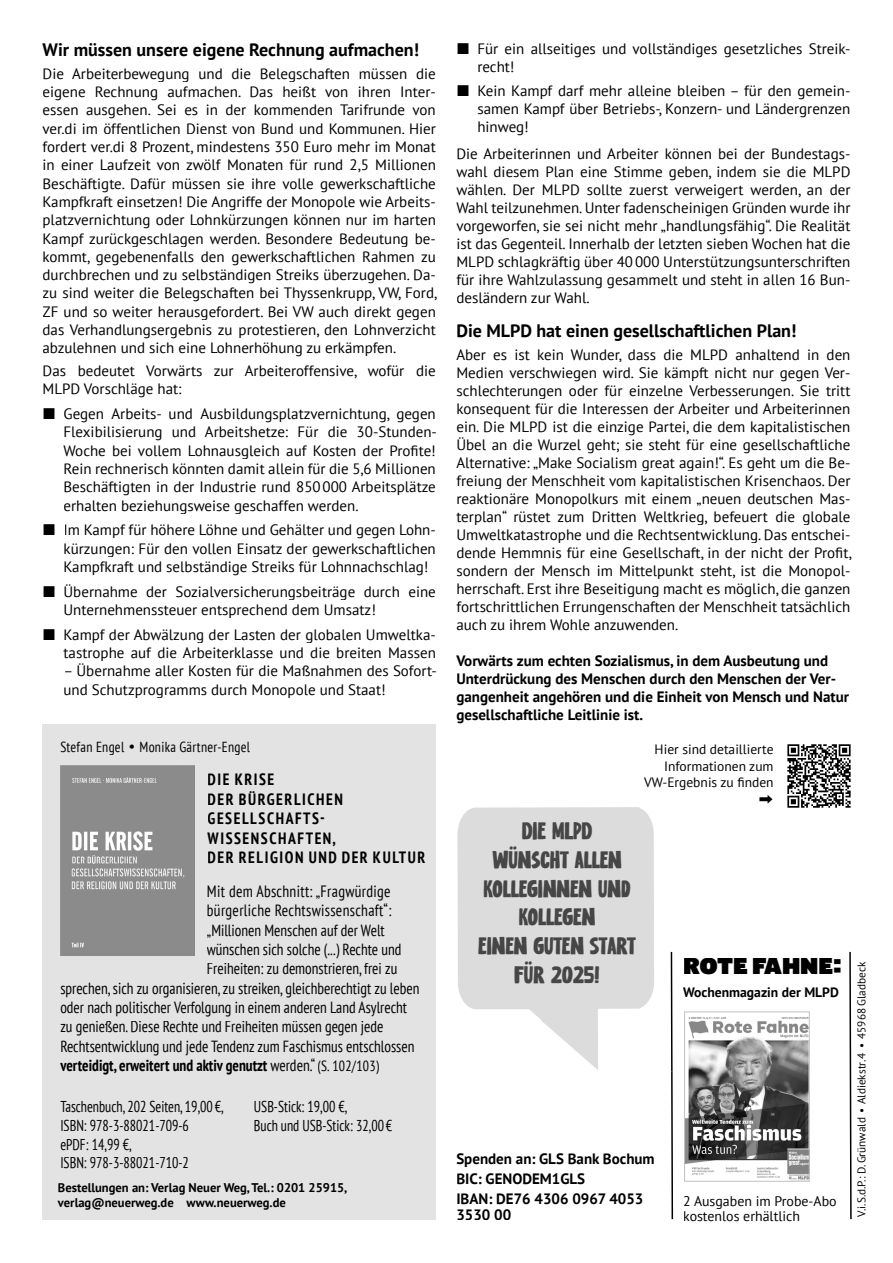
<style>
.page{position:relative;width:893px;height:1263px;background:#fff}
.page>*{position:absolute;margin:0;border:0;box-sizing:border-box;transform-origin:0 0}
.t1{font:24px/28.8px "Nora Notes";color:#464646;text-align:center}
.t2{font:22.65px "Shire Derbyshire";color:#000}
.t3{font:700 18px "PT Sans";color:#000}
.t4{font:700 condensed 16.35px/19.6px "PT Sans";letter-spacing:.1em;color:#000;scale:.96 1}
.t5{font:condensed 16.35px/19.6px "PT Sans";letter-spacing:.02em;color:#000;scale:.95 1}
.t6{font:condensed 16.05px "PT Sans";color:#000;scale:.95 1}
.t7{font:700 condensed 16.05px "PT Sans";color:#000;scale:.95 1}
.t8{font:condensed 15.75px/18.9px "PT Sans";color:#000;scale:.9 1}
.t9{font:15px/18.3px "PT Sans";color:#000;text-align:justify}
.t10{font:700 15px/18px "PT Sans";color:#000}
.t11{font:500 15px "Yu Gothic";color:#000}
.t12{font:condensed 14.55px "PT Sans";letter-spacing:.02em;color:#000;scale:.96 1}
.t13{font:13.95px/14.9px "PT Sans";color:#000}
.t14{font:700 13.65px "PT Sans";color:#000}
.t15{font:13.5px/16.2px "PT Sans";color:#000;text-align:right}
.t16{font:700 12.6px/15.1px "PT Sans";color:#000}
.t17{font:11.25px "PT Sans";color:#000}
.s1{font-family:"Zinnig";font-weight:700;font-stretch:normal}
.s2{font-weight:400;font-size:16.2px}
.s3{font-weight:400;font-size:14.7px}
</style>
<div class="page">
<div style="left:43px;top:724px;width:393px;height:496px;background:#e3e3e3"></div>
<img style="left:60px;top:766px;width:134px;height:190px">
<img style="left:686px;top:1017px;width:121px;height:162px">
<div style="left:684px;top:1012px;width:125px;height:169px;border:1px solid #c2c2c2"></div>
<svg style="left:671px;top:1071px;width:2px;height:148px"></svg>
<svg style="left:849px;top:952px;width:3px;height:267px"></svg>
<img style="left:671px;top:952px;width:2px;height:119px">
<img style="left:787px;top:744px;width:64px;height:64px">
<p class="t3" style="left:43px;top:38px;width:378px">Wir müssen unsere eigene Rechnung aufmachen!</p>
<p class="t9" style="left:43px;top:64px;width:396px">Die Arbeiterbewegung und die Belegschaften müssen die eigene Rechnung aufmachen. Das heißt von ihren Inter&shy;essen ausgehen. Sei es in der kommenden Tarifrunde von ver.di im öffentlichen Dienst von Bund und Kommunen. Hier fordert ver.di 8 Prozent, mindestens 350 Euro mehr im Monat in einer Laufzeit von zwölf Monaten für rund 2,5 Millionen Beschäftigte. Dafür müssen sie ihre volle gewerkschaftliche Kampfkraft einsetzen! Die Angriffe der Monopole wie Arbeits&shy;platzvernichtung oder Lohnkürzungen können nur im harten Kampf zurückgeschlagen werden. Besondere Bedeutung be&shy;kommt, gegebenenfalls den gewerkschaftlichen Rahmen zu durchbrechen und zu selbständigen Streiks überzugehen. Da&shy;zu sind weiter die Belegschaften bei Thyssenkrupp, VW, Ford, ZF und so weiter herausgefordert. Bei VW auch direkt gegen das Verhandlungsergebnis zu protestieren, den Lohnverzicht abzulehnen und sich eine Lohnerhöhung zu erkämpfen.</p>
<p class="t9" style="left:43px;top:361px;width:395px">Das bedeutet Vorwärts zur Arbeiteroffensive, wofür die<br>MLPD Vorschläge hat:</p>
<p class="t9" style="left:64px;top:404px;width:375px">Gegen Arbeits- und Ausbildungsplatzvernichtung, gegen Flexibilisierung und Arbeitshetze: Für die 30-Stunden-Woche bei vollem Lohnausgleich auf Kosten der Profite!<br>Rein rechnerisch könnten damit allein für die 5,6 Millionen Beschäftigten in der Industrie rund 850 000 Arbeitsplätze erhalten beziehungsweise geschaffen werden.</p>
<p class="t9" style="left:64px;top:520px;width:374px">Im Kampf für höhere Löhne und Gehälter und gegen Lohn&shy;kürzungen: Für den vollen Einsatz der gewerkschaftlichen Kampfkraft und selbständige Streiks für Lohnnachschlag!</p>
<p class="t9" style="left:64px;top:582px;width:374px">Übernahme der Sozialversicherungsbeiträge durch eine<br>Unternehmenssteuer entsprechend dem Umsatz!</p>
<p class="t9" style="left:64px;top:625px;width:374px">Kampf der Abwälzung der Lasten der globalen Umweltka&shy;tastrophe auf die Arbeiterklasse und die breiten Massen</p>
<p class="t9" style="left:64px;top:661px;width:375px">– Übernahme aller Kosten für die Maßnahmen des Sofort&shy;und Schutzprogramms durch Monopole und Staat!</p>
<p class="t12" style="left:60px;top:737px;width:199px">Stefan Engel <span class="s1">•</span> Monika Gärtner-Engel</p>
<p class="t4" style="left:208px;top:769px;width:228px">DIE KRISE<br>DER BÜRGERLICHEN<br>GESELLSCHAFTS-<br>WISSENSCHAFTEN,<br>DER RELIGION UND DER KULTUR</p>
<p class="t5" style="left:207px;top:881px;width:196px">Mit dem Abschnitt: „Fragwürdige bürger liche Rechtswissenschaft“:</p>
<p class="t6" style="left:207px;top:920px;width:189px">„Millionen Menschen auf der Welt</p>
<p class="t6" style="left:207px;top:939px;width:206px">wünschen sich solche (...) Rechte und</p>
<p class="t6" style="left:207px;top:958px;width:202px">Freiheiten: zu demonstrieren, frei zu</p>
<p class="t6" style="left:60px;top:978px;width:380px">sprechen, sich zu organisieren, zu streiken, gleichberechtigt zu leben</p>
<p class="t6" style="left:60px;top:997px;width:366px">oder nach politischer Verfolgung in einem anderen Land Asylrecht</p>
<p class="t6" style="left:60px;top:1016px;width:341px">zu genießen. Diese Rechte und Freiheiten müssen gegen jede</p>
<p class="t6" style="left:60px;top:1036px;width:374px">Rechtsentwicklung und jede Tendenz zum Faschismus entschlossen</p>
<p class="t7" style="left:60px;top:1055px;width:337px">verteidigt, erweitert und aktiv genutzt <span class="s2">werden.“</span> <span class="s3">(S. 102/103)</span></p>
<p class="t8" style="left:60px;top:1096px;width:183px">Taschenbuch, 202 Seiten, 19,00 €,<br>ISBN: 978-3-88021-709-6<br>ePDF: 14,99 €,<br>ISBN: 978-3-88021-710-2</p>
<p class="t8" style="left:254px;top:1096px;width:155px">USB-Stick: 19,00 €,<br>Buch und USB-Stick: 32,00 €</p>
<p class="t16" style="left:58px;top:1180px;width:291px">Bestellungen an: Verlag Neuer Weg, Tel.: 0201 25915, verlag@neuerweg.de www.neuerweg.de</p>
<p class="t9" style="left:477px;top:39px;width:375px">Für ein allseitiges und vollständiges gesetzliches Streik&shy;recht!</p>
<p class="t9" style="left:477px;top:82px;width:375px">Kein Kampf darf mehr alleine bleiben – für den gemein&shy;samen Kampf über Betriebs-, Konzern- und Ländergrenzen hinweg!</p>
<p class="t9" style="left:456px;top:144px;width:396px">Die Arbeiterinnen und Arbeiter können bei der Bundestags&shy;wahl diesem Plan eine Stimme geben, indem sie die MLPD wählen. Der MLPD sollte zuerst verweigert werden, an der Wahl teilzunehmen. Unter fadenscheinigen Gründen wurde ihr vorgeworfen, sie sei nicht mehr „handlungsfähig“. Die Realität ist das Gegenteil. Innerhalb der letzten sieben Wochen hat die MLPD schlagkräftig über 40 000 Unterstützungsunterschriften für ihre Wahlzulassung gesammelt und steht in allen 16 Bun&shy;desländern zur Wahl.</p>
<p class="t3" style="left:456px;top:319px;width:341px">Die MLPD hat einen gesellschaftlichen Plan!</p>
<p class="t9" style="left:456px;top:345px;width:397px">Aber es ist kein Wunder, dass die MLPD anhaltend in den Medien verschwiegen wird. Sie kämpft nicht nur gegen Ver&shy;schlechterungen oder für einzelne Verbesserungen. Sie tritt konsequent für die Interessen der Arbeiter und Arbeiterinnen ein. Die MLPD ist die einzige Partei, die dem kapitalistischen Übel an die Wurzel geht; sie steht für eine gesellschaftliche Alternative: „Make Socialism great again!“. Es geht um die Be&shy;freiung der Menschheit vom kapitalistischen Krisenchaos. Der reaktionäre Monopolkurs mit einem „neuen deutschen Mas&shy;terplan“ rüstet zum Dritten Weltkrieg, befeuert die globale Umweltkatastrophe und die Rechtsentwicklung. Das entschei&shy;dende Hemmnis für eine Gesellschaft, in der nicht der Profit, sondern der Mensch im Mittelpunkt steht, ist die Monopol&shy;herrschaft. Erst ihre Beseitigung macht es möglich, die ganzen fortschrittlichen Errungenschaften der Menschheit tatsächlich auch zu ihrem Wohle anzuwenden.</p>
<p class="t10" style="left:456px;top:651px;width:394px">Vorwärts zum echten Sozialismus, in dem Ausbeutung und Unterdrückung des Menschen durch den Menschen der Ver&shy;gangenheit angehören und die Einheit von Mensch und Natur gesellschaftliche Leitlinie ist.</p>
<p class="t15" style="left:644px;top:741px;width:131px">Hier sind detaillierte<br>Informationen zum<br>VW-Ergebnis zu finden</p>
<p class="t11" style="left:759px;top:785px;width:17px">➡</p>
<h1 class="t1" style="left:478px;top:815px;width:159px">DIE MLPD<br>WÜNSCHT ALLEN<br>KOLLEGINNEN UND<br>KOLLEGEN<br>EINEN GUTEN START<br>FÜR 2025!</h1>
<h2 class="t2" style="left:683px;top:953px;width:160px">ROTE FAHNE:</h2>
<p class="t14" style="left:683px;top:983px;width:157px">Wochenmagazin der MLPD</p>
<p class="t10" style="left:456px;top:1149px;width:200px;line-height:19.6px">Spenden an: GLS Bank Bochum<br>BIC: GENODEM1GLS<br>IBAN: DE76 4306 0967 4053</p>
<p class="t10" style="left:456px;top:1205px;width:56px">3530 00</p>
<p class="t13" style="left:683px;top:1193px;width:155px">2 Ausgaben im Probe-Abo kostenlos erhältlich</p>
<p class="t17" style="left:854px;top:1216px;width:256px;rotate:-90deg">V.i.S.d.P.: D. Grünwald • Aldiekstr. 4 • 45968 Gladbeck</p>
</div>
